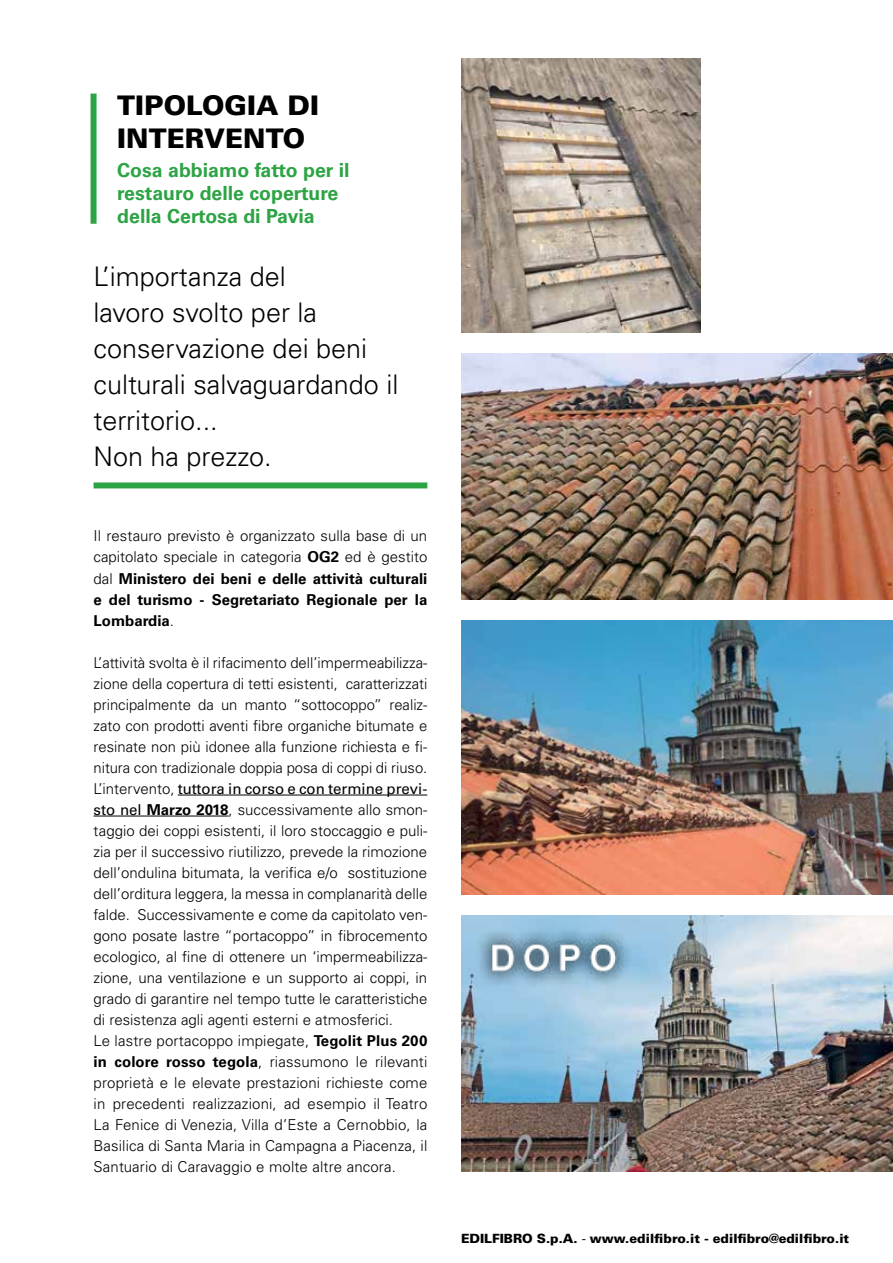
<style>
.page{position:relative;width:893px;height:1263px;background:#fff}
.page>*{position:absolute;margin:0;border:0;box-sizing:border-box;transform-origin:0 0}
.t1{font:300 27px/36px "Univers";color:#000}
.t2{font:900 27px/32.4px "Univers";color:#000}
.t3{font:700 19.5px/23.4px "Univers";color:#2da444}
.t4{font:300 15px/21px "Univers";color:#000}
.t5{font:700 15px/21px "Univers";color:#000;text-align:justify}
.t6{font:900 12.75px "Univers";color:#000}
.s1{font-weight:300}
.s2{font-weight:400}
.s3{font-weight:700}
</style>
<div class="page">
<img style="left:461px;top:58px;width:239px;height:275px">
<img style="left:461px;top:353px;width:432px;height:247px">
<img style="left:461px;top:620px;width:432px;height:275px">
<div style="left:94px;top:482px;width:333px;height:6px;background:#2da444"></div>
<div style="left:91px;top:94px;width:6px;height:130px;background:#2da444"></div>
<img style="left:461px;top:915px;width:432px;height:256px">
<img style="left:471px;top:916px;width:422px;height:88px">
<hr style="left:178px;top:795px;width:249px;height:1px;background:#000">
<hr style="left:94px;top:816px;width:135px;height:1px;background:#000">
<h1 class="t2" style="left:117px;top:89px;width:203px">TIPOLOGIA DI<br>INTERVENTO</h1>
<h2 class="t3" style="left:117px;top:158px;width:234px">Cosa abbiamo fatto per il restauro delle coperture della Certosa di Pavia</h2>
<h1 class="t1" style="left:94px;top:259px;width:306px">L’importanza del<br>lavoro svolto per la conservazione dei beni culturali salvaguardando il territorio...<br>Non ha prezzo.</h1>
<p class="t5" style="left:94px;top:526px;width:335px"><span class="s1">Il restauro previsto è organizzato sulla base di un capitolato speciale in categoria</span> OG2 <span class="s1">ed è gestito dal</span> Ministero dei beni e delle attività culturali e del turismo - Segretariato Regionale per la Lombardia<span class="s1">.</span></p>
<p class="t4" style="left:94px;top:652px;width:335px">L’attività svolta è il rifacimento dell’impermeabilizza&shy;zione della copertura di tetti esistenti, caratterizzati principalmente da un manto “sottocoppo” realiz&shy;zato con prodotti aventi fibre organiche bitumate e resinate non più idonee alla funzione richiesta e fi&shy;nitura con tradizionale doppia posa di coppi di riuso.<br>L’intervento, <span class="s2">tuttora in corso e con termine previ&shy;sto nel</span> <span class="s3">Marzo 2018</span>, successivamente allo smon&shy;taggio dei coppi esistenti, il loro stoccaggio e puli&shy;zia per il successivo riutilizzo, prevede la rimozione dell’ondulina bitumata, la verifica e/o sostituzione dell’orditura leggera, la messa in complanarità delle falde. Successivamente e come da capitolato ven&shy;gono posate lastre “portacoppo” in fibrocemento ecologico, al fine di ottenere un ‘impermeabilizza&shy;zione, una ventilazione e un supporto ai coppi, in grado di garantire nel tempo tutte le caratteristiche di resistenza agli agenti esterni e atmosferici.<br>Le lastre portacoppo impiegate, <span class="s3">Tegolit Plus 200 in colore rosso tegola</span>, riassumono le rilevanti proprietà e le elevate prestazioni richieste come in precedenti realizzazioni, ad esempio il Teatro La Fenice di Venezia, Villa d’Este a Cernobbio, la Basilica di Santa Maria in Campagna a Piacenza, il Santuario di Caravaggio e molte altre ancora.</p>
<p class="t6" style="left:461px;top:1231px;width:390px">EDILFIBRO S.p.A. <span class="s2">-</span> www.edilfibro.it - edilfibro@edilfibro.it</p>
</div>
